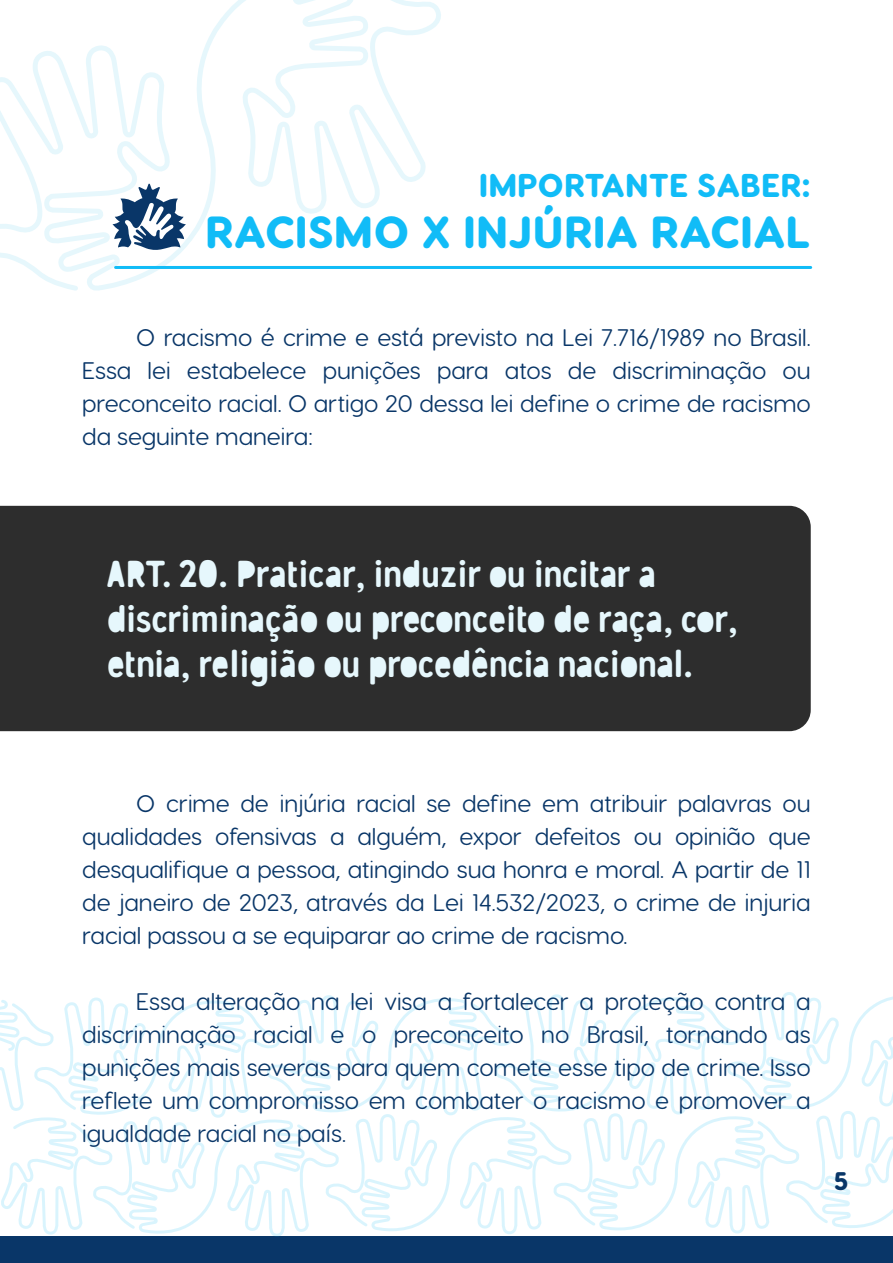
<style>
.page{position:relative;width:893px;height:1263px;background:#fff}
.page>*{position:absolute;margin:0;border:0;box-sizing:border-box;transform-origin:0 0}
.t1{font:800 45px "Visby Round CF";color:#11bcf7}
.t2{font:37.5px/45px "Gunnar Cutout";color:#e6f7fc}
.t3{font:800 33px "Visby Round CF";color:#11bcf7}
.t4{font:800 25.5px "Visby Round CF";color:#093668}
.t5{font:24px/33px "Visby Round CF";color:#093668;text-align:justify}
</style>
<div class="page">
<div style="left:0;top:1236px;width:893px;height:27px;background:#093668"></div>
<svg style="left:0;top:992px;width:893px;height:245px"></svg>
<svg style="left:0;top:0;width:441px;height:291px"></svg>
<div style="left:0;top:506px;width:811px;height:225px;background:#2d2d2d"></div>
<hr style="left:116px;top:266px;width:695px;height:3px;background:#11bcf7">
<svg style="left:113px;top:183px;width:73px;height:70px"></svg>
<h3 class="t3" style="left:479px;top:164px;width:333px">IMPORTANTE SABER:</h3>
<h1 class="t1" style="left:205px;top:203px;width:607px">RACISMO X INJÚRIA RACIAL</h1>
<p class="t5" style="left:82px;top:320px;width:730px;text-indent:54px">O racismo é crime e está previsto na Lei 7.716/1989 no Brasil.<br>Essa lei estabelece punições para atos de discriminação ou preconceito racial. O artigo 20 dessa lei define o crime de racismo da seguinte maneira:</p>
<h2 class="t2" style="left:107px;top:552px;width:633px">ART. 20. Praticar, induzir ou incitar a discriminação ou preconceito de raça, cor, etnia, religião ou procedência nacional.</h2>
<p class="t5" style="left:82px;top:787px;width:730px;text-indent:54px">O crime de injúria racial se define em atribuir palavras ou qualidades ofensivas a alguém, expor defeitos ou opinião que desqualifique a pessoa, atingindo sua honra e moral. A partir de 11 de janeiro de 2023, através da Lei 14.532/2023, o crime de injuria racial passou a se equiparar ao crime de racismo.</p>
<p class="t5" style="left:82px;top:985px;width:730px;text-indent:54px">Essa alteração na lei visa a fortalecer a proteção contra a discriminação racial e o preconceito no Brasil, tornando as punições mais severas para quem comete esse tipo de crime. Isso reflete um compromisso em combater o racismo e promover a igualdade racial no país.</p>
<p class="t4" style="left:834px;top:1164px;width:16px">5</p>
</div>
